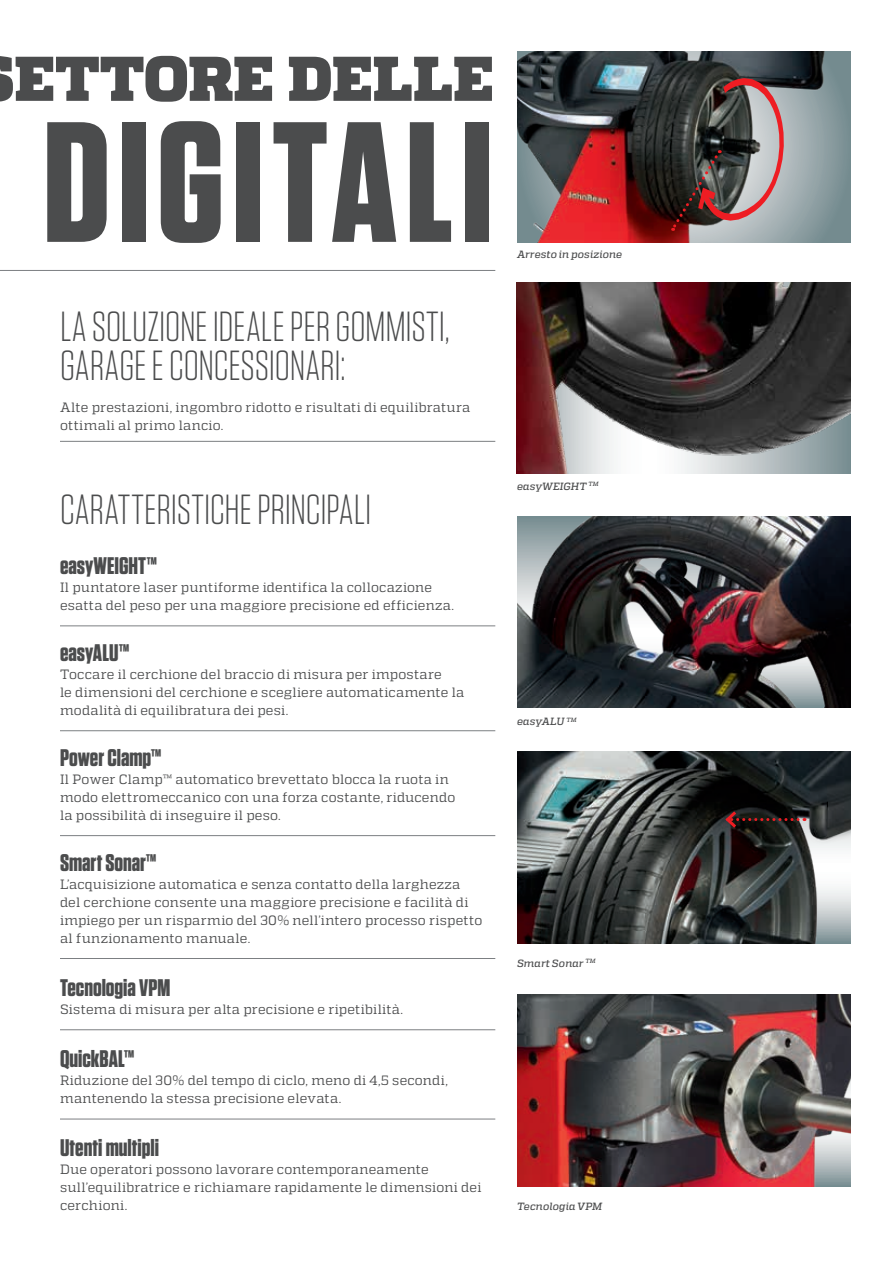
<style>
.page{position:relative;width:893px;height:1263px;background:#fff}
.page>*{position:absolute;margin:0;border:0;box-sizing:border-box;transform-origin:0 0}
.t1{font:700 171px "Tungsten";letter-spacing:.04em;color:#4b4c4d}
.t2{font:900 63px "Quadon";letter-spacing:.005em;color:#4b4c4d}
.t3{font:300 42px/39px "Tungsten";letter-spacing:-.005em;color:#4b4c4d}
.t4{font:700 24px "Tungsten";color:#4b4c4d}
.t5{font:13.5px/18px "Quadon";letter-spacing:.015em;color:#4b4c4d}
.t6{font:italic 500 10.5px "Quadon";letter-spacing:.01em;color:#4b4c4d}
</style>
<div class="page">
<hr style="left:0;top:270px;width:495px;height:1px;background:#7c7f82">
<hr style="left:60px;top:441px;width:435px;height:1px;background:#7c7f82">
<hr style="left:60px;top:626px;width:435px;height:1px;background:#7c7f82">
<hr style="left:60px;top:730px;width:435px;height:1px;background:#7c7f82">
<hr style="left:60px;top:958px;width:435px;height:1px;background:#7c7f82">
<hr style="left:60px;top:1029px;width:435px;height:1px;background:#7c7f82">
<hr style="left:60px;top:1119px;width:435px;height:1px;background:#7c7f82">
<hr style="left:60px;top:835px;width:435px;height:1px;background:#7c7f82">
<img style="left:517px;top:516px;width:334px;height:192px">
<img style="left:517px;top:282px;width:333px;height:191px">
<img style="left:517px;top:995px;width:334px;height:191px">
<img style="left:517px;top:752px;width:334px;height:191px">
<svg style="left:723px;top:808px;width:75px;height:23px;background:#271917"></svg>
<img style="left:517px;top:51px;width:334px;height:191px">
<svg style="left:670px;top:51px;width:130px;height:192px;background:#6e6465"></svg>
<h2 class="t2" style="left:14px;top:41px;width:480px">ETTORE DELLE</h2>
<h1 class="t1" style="left:43px;top:91px;width:452px">DIGITALI</h1>
<h3 class="t3" style="left:60px;top:308px;width:391px">LASOLUZIONEIDEALEPERGOMMISTI,<br>GARAGEECONCESSIONARI:</h3>
<p class="t5" style="left:60px;top:398px;width:412px">Alte prestazioni, ingombro ridotto e risultati di equilibratura ottimali al primo lancio.</p>
<h3 class="t3" style="left:60px;top:491px;width:313px">CARATTERISTICHEPRINCIPALI</h3>
<h3 class="t4" style="left:60px;top:553px;width:99px">easyWEIGHT™</h3>
<p class="t5" style="left:60px;top:578px;width:396px">Il puntatore laser puntiforme identifica la collocazione esatta del peso per una maggiore precisione ed efficienza.</p>
<h3 class="t4" style="left:60px;top:640px;width:71px">easyALU™</h3>
<p class="t5" style="left:60px;top:665px;width:406px">Toccare il cerchione del braccio di misura per impostare<br>le dimensioni del cerchione e scegliere automaticamente la modalità di equilibratura dei pesi.</p>
<h3 class="t4" style="left:60px;top:745px;width:103px">PowerClamp™</h3>
<p class="t5" style="left:60px;top:770px;width:397px">Il Power Clamp™ automatico brevettato blocca la ruota in modo elettromeccanico con una forza costante, riducendo la possibilità di inseguire il peso.</p>
<h3 class="t4" style="left:60px;top:849px;width:98px">SmartSonar™</h3>
<p class="t5" style="left:60px;top:875px;width:424px">L’acquisizione automatica e senza contatto della larghezza del cerchione consente una maggiore precisione e facilità di impiego per un risparmio del 30% nell’intero processo rispetto al funzionamento manuale.</p>
<h3 class="t4" style="left:60px;top:975px;width:112px">TecnologiaVPM</h3>
<p class="t5" style="left:60px;top:1000px;width:345px">Sistema di misura per alta precisione e ripetibilità.</p>
<h3 class="t4" style="left:60px;top:1046px;width:76px">QuickBAL™</h3>
<p class="t5" style="left:60px;top:1071px;width:389px">Riduzione del 30% del tempo di ciclo, meno di 4,5 secondi, mantenendo la stessa precisione elevata.</p>
<h3 class="t4" style="left:60px;top:1135px;width:100px">Utentimultipli</h3>
<p class="t5" style="left:60px;top:1161px;width:423px">Due operatori possono lavorare contemporaneamente sull’equilibratrice e richiamare rapidamente le dimensioni dei cerchioni.</p>
<p class="t6" style="left:517px;top:248px;width:107px">Arresto in posizione</p>
<p class="t6" style="left:517px;top:480px;width:83px">easyWEIGHT <sup>TM</sup></p>
<p class="t6" style="left:517px;top:715px;width:61px">easyALU <sup>TM</sup></p>
<p class="t6" style="left:517px;top:957px;width:80px">Smart Sonar <sup>TM</sup></p>
<p class="t6" style="left:517px;top:1200px;width:87px">Tecnologia VPM</p>
</div>
